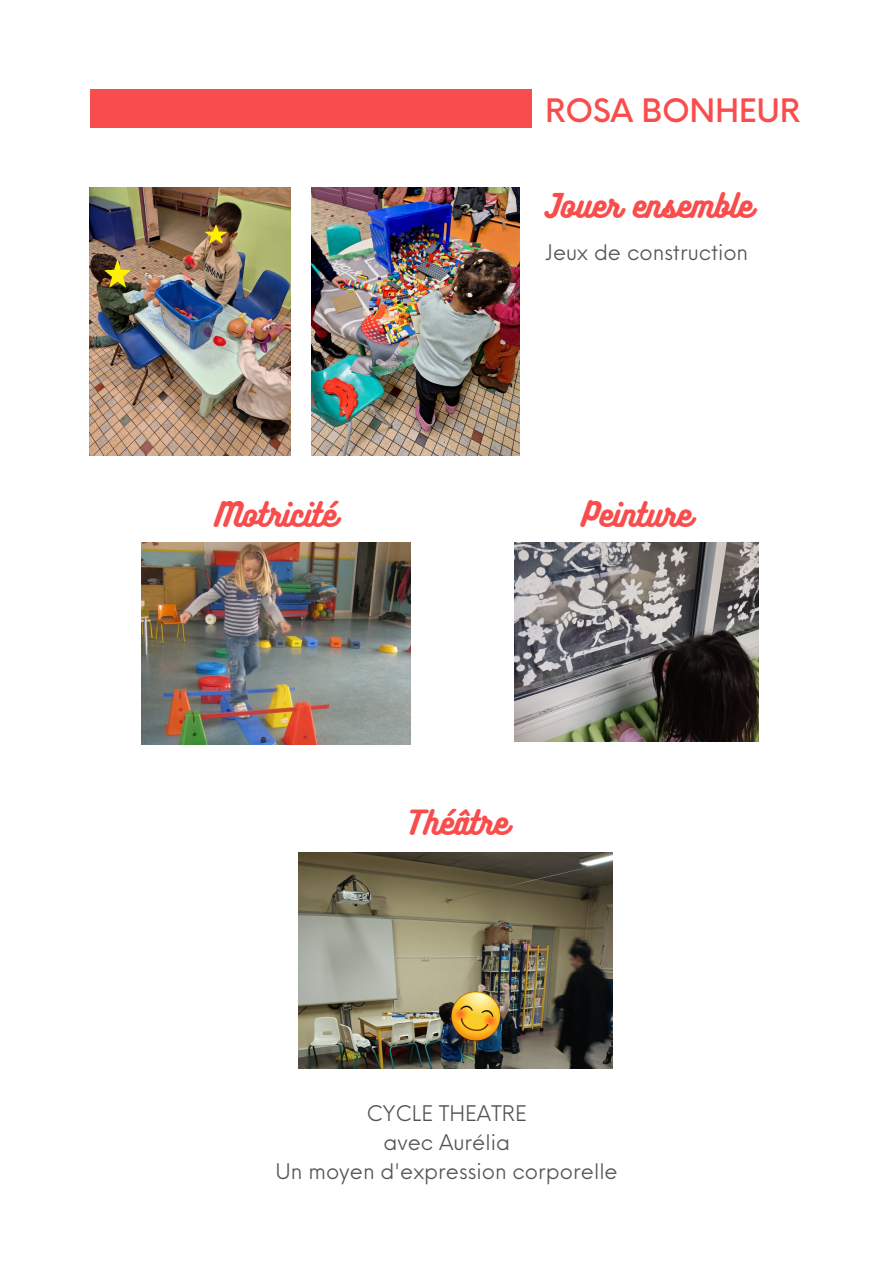
<style>
.page{position:relative;width:893px;height:1264px;background:#fff}
.page>*{position:absolute;margin:0;border:0;box-sizing:border-box;transform-origin:0 0}
.t1{font:500 31.5px "Neue Einstellung";letter-spacing:-.01em;color:#f94d4d}
.t2{font:30px "Bukhari Script";color:#f94d4d}
.t3{font:21px "Neue Einstellung";color:#545454}
</style>
<div class="page">
<div style="left:90px;top:89px;width:442px;height:38px;background:#f94d4d"></div>
<img style="left:89px;top:188px;width:202px;height:267px">
<img style="left:311px;top:188px;width:208px;height:267px">
<img style="left:142px;top:543px;width:269px;height:201px">
<img style="left:514px;top:543px;width:244px;height:198px">
<img style="left:299px;top:852px;width:314px;height:216px">
<p class="t1" style="left:545px;top:82px;width:257px">ROSA BONHEUR</p>
<p class="t2" style="left:215px;top:495px;width:122px">Motricité</p>
<p class="t2" style="left:545px;top:186px;width:209px">Jouer ensemble</p>
<p class="t3" style="left:545px;top:233px;width:204px">Jeux de construction</p>
<p class="t2" style="left:581px;top:495px;width:111px">Peinture</p>
<p class="t2" style="left:406px;top:803px;width:104px">Théâtre</p>
<p class="t3" style="left:366px;top:1093px;width:162px">CYCLE THEATRE</p>
<p class="t3" style="left:383px;top:1123px;width:128px">avec Aurélia</p>
<p class="t3" style="left:275px;top:1152px;width:344px">Un moyen d'expression corporelle</p>
</div>
